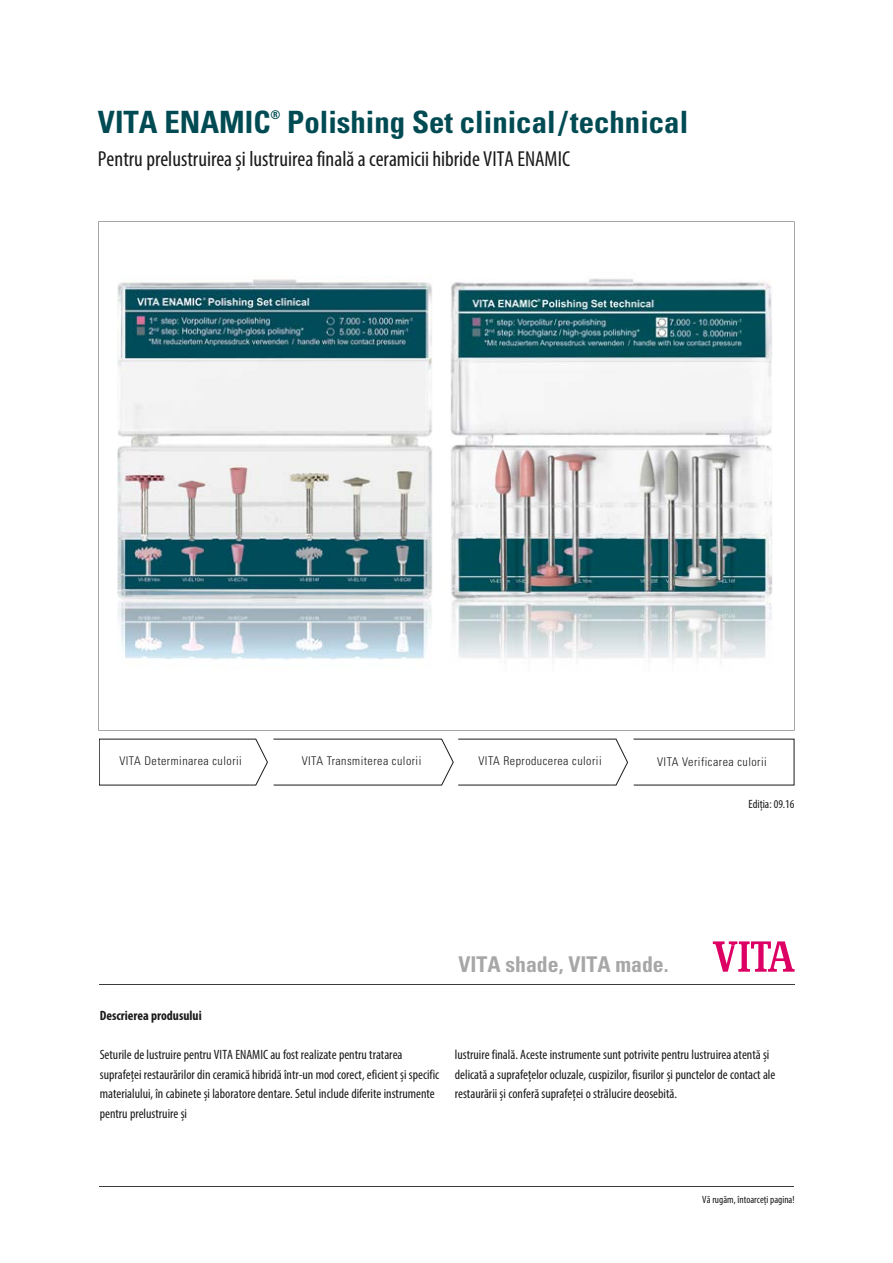
<style>
.page{position:relative;width:893px;height:1263px;background:#fff}
.page>*{position:absolute;margin:0;border:0;box-sizing:border-box;transform-origin:0 0}
.t1{font:700 condensed 30.75px "Univers LT";color:#004b53}
.t2{font:condensed 21.75px "Myriad Pro";color:#1a1a1a}
.t3{font:700 condensed 21.75px "Univers LT";color:#a7a7a8}
.t4{font:condensed 13.5px/19.5px "Myriad Pro";color:#1a1a1a}
.t5{font:700 condensed 13.5px "Myriad Pro";color:#1a1a1a}
.t6{font:300 condensed 12px "Univers";letter-spacing:.04em;color:#1a1a1a}
.t7{font:condensed 12px "Myriad Pro";color:#1a1a1a}
.t8{font:700 condensed 12px "Univers LT";color:#004b53}
.t9{font:condensed 10.5px "Myriad Pro";color:#1a1a1a}
</style>
<div class="page">
<hr style="left:99px;top:1186px;width:695px;height:1px;background:#3b3b3a">
<svg style="left:98px;top:221px;width:697px;height:510px"></svg>
<svg style="left:713px;top:941px;width:82px;height:31px"></svg>
<hr style="left:99px;top:984px;width:696px;height:1px;background:#3b3b3a">
<svg style="left:99px;top:739px;width:695px;height:46px"></svg>
<h1 class="t1" style="left:98px;top:103px;width:174px">VITA ENAMIC</h1>
<p class="t8" style="left:271px;top:108px;width:11px">®</p>
<h1 class="t1" style="left:287px;top:103px;width:402px">Polishing Set clinical/technical</h1>
<h2 class="t2" style="left:98px;top:146px;width:474px">Pentru prelustruirea și lustruirea finală a ceramicii hibride VITA ENAMIC</h2>
<p class="t6" style="left:119px;top:754px;width:124px">VITA Determinarea culorii</p>
<p class="t6" style="left:302px;top:754px;width:121px">VITA Transmiterea culorii</p>
<p class="t6" style="left:478px;top:754px;width:125px">VITA Reproducerea culorii</p>
<p class="t6" style="left:657px;top:754px;width:111px">VITA Verificarea culorii</p>
<h2 class="t3" style="left:458px;top:950px;width:212px">VITA shade, VITA made.</h2>
<p class="t7" style="left:749px;top:796px;width:47px">Ediția: 09.16</p>
<p class="t5" style="left:100px;top:1008px;width:103px">Descrierea produsului</p>
<p class="t4" style="left:100px;top:1045px;width:341px">Seturile de lustruire pentru VITA ENAMIC au fost realizate pentru tratarea suprafeței restaurărilor din ceramică hibridă într-un mod corect, eficient și specific materialului, în cabinete și laboratore dentare. Setul include diferite instrumente pentru prelustruire și</p>
<p class="t4" style="left:455px;top:1045px;width:322px">lustruire finală. Aceste instrumente sunt potrivite pentru lustruirea atentă și delicată a suprafețelor ocluzale, cuspizilor, fisurilor și punctelor de contact ale restaurării și conferă suprafeței o strălucire deosebită.</p>
<p class="t9" style="left:702px;top:1193px;width:94px">Vă rugăm, întoarceți pagina!</p>
</div>
